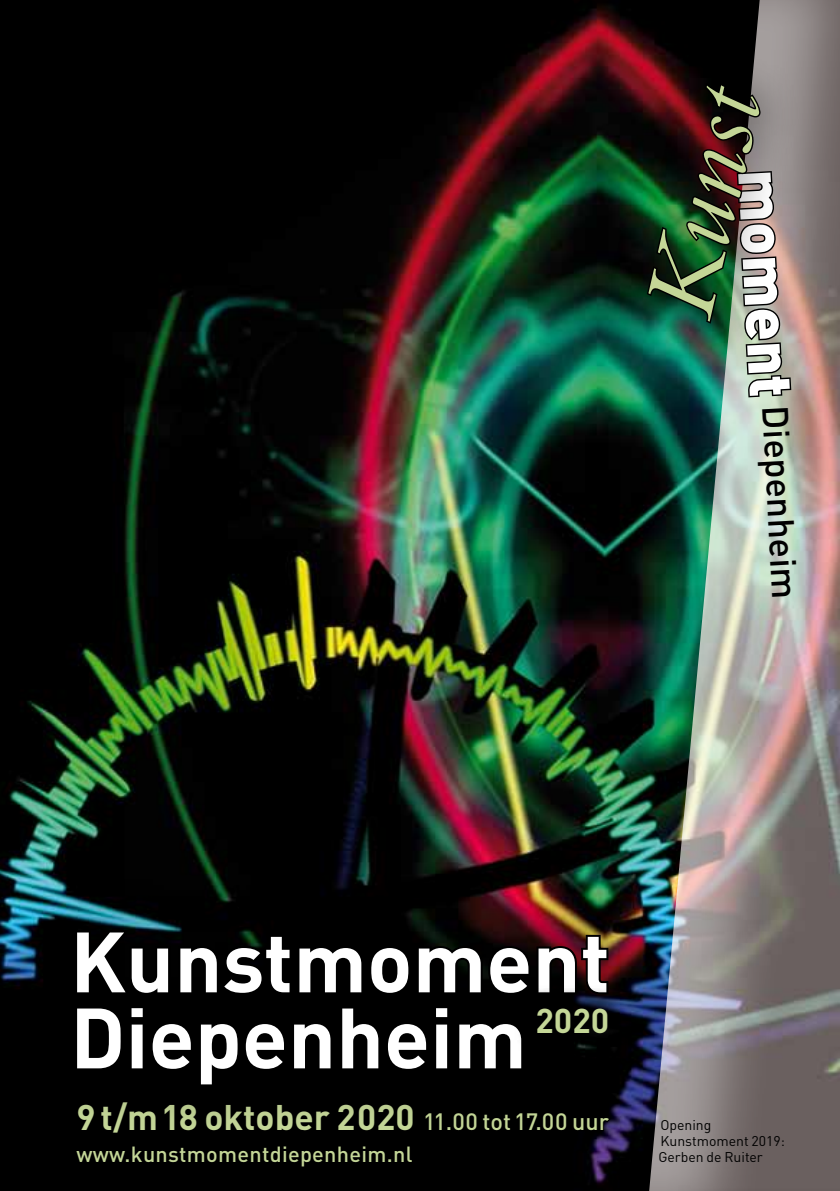
<style>
.page{position:relative;width:840px;height:1191px;background:#fff}
.page>*{position:absolute;margin:0;border:0;box-sizing:border-box;transform-origin:0 0}
.t1{font:italic 106px "Bembo NT";color:#c4d697}
.t2{font:700 84px/76px "DIN";color:#fff}
.t3{font:500 36px "DIN";color:#000}
.t4{font:700 35.2px "DIN";color:#c4d697}
.t5{font:700 34px "DIN";color:#c4d697}
.t6{font:500 21.6px "DIN";letter-spacing:.015em;color:#c4d697}
.t7{font:14px/16px "DIN";color:#000}
.s1{font-weight:900;font-size:60px;color:#fff}
.s2{font-weight:500;font-size:23.4px}
</style>
<div class="page">
<div style="left:0;top:0;width:839px;height:1191px;background:#fff;opacity:.4"></div>
<img style="left:0;top:0;width:759px;height:1191px">
<div style="left:605px;top:42px;width:196px;height:322px;background:#000;opacity:.27"></div>
<img style="left:644px;top:80px;width:148px;height:319px">
<div style="left:52px;top:1077px;width:580px;height:113px;background:#000"></div>
<div style="left:19px;top:874px;width:643px;height:265px;background:#000;opacity:.79"></div>
<svg style="left:73px;top:928px;width:537px;height:69px;background:#080303"></svg>
<div style="left:73px;top:1004px;width:452px;height:84px;background:#000"></div>
<div style="left:513px;top:984px;width:118px;height:72px;background:#000"></div>
<h1 class="t1" style="left:615px;top:304px;width:236px;rotate:-77deg">Kunst</h1>
<h3 class="t3" style="left:785px;top:168px;width:432px;rotate:87deg"><span class="s1">moment</span> Diepenheim</h3>
<h2 class="t2" style="left:70px;top:920px;width:541px">Kunstmoment<br>Diepenheim</h2>
<h3 class="t5" style="left:535px;top:998px;width:75px">2020</h3>
<h3 class="t4" style="left:76px;top:1094px;width:534px">9 t/m18 oktober 2020 <span class="s2">11.00 tot17.00 uur</span></h3>
<h3 class="t6" style="left:76px;top:1140px;width:337px">www.kunstmomentdiepenheim.nl</h3>
<p class="t7" style="left:658px;top:1117px;width:128px">Opening<br>Kunstmoment 2019:<br>Gerben de Ruiter</p>
</div>
